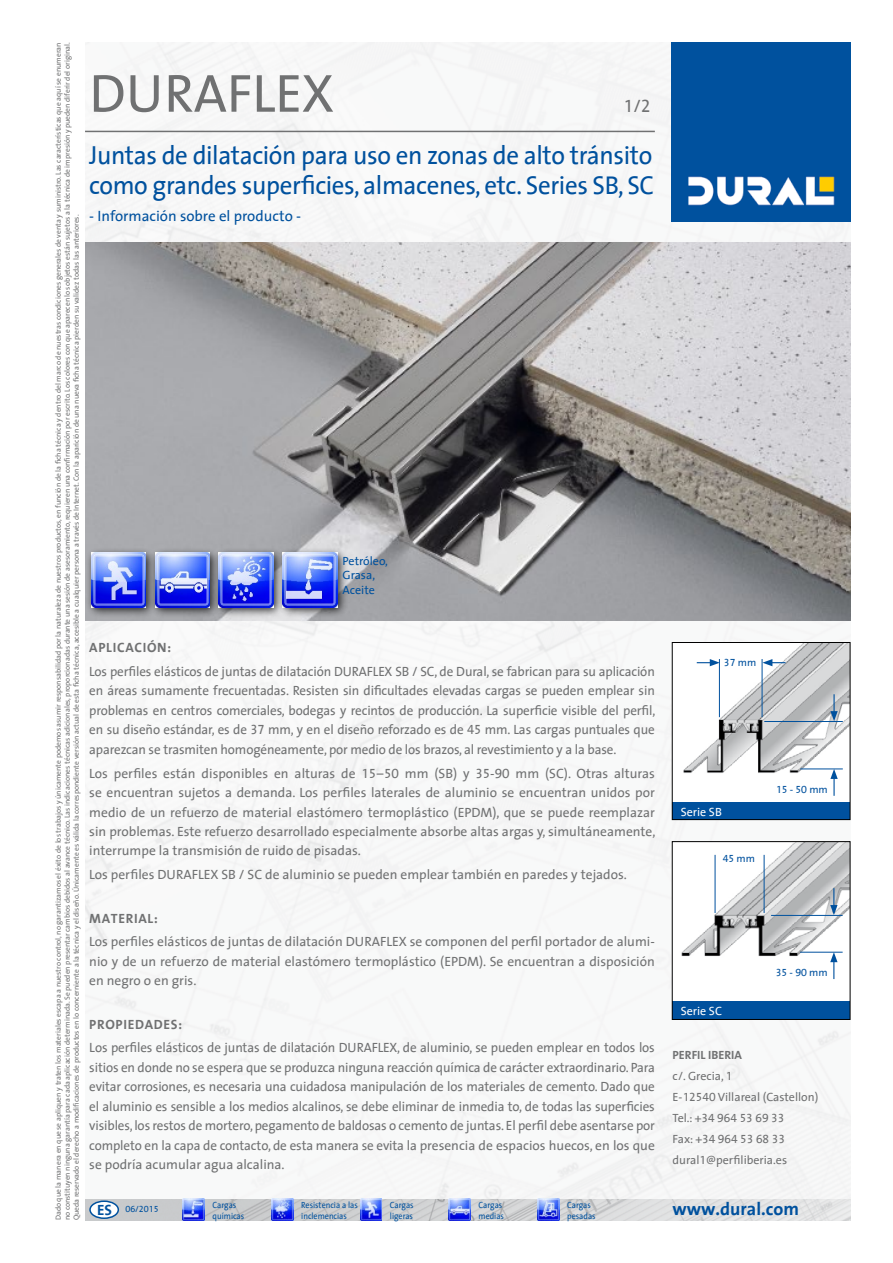
<style>
.page{position:relative;width:893px;height:1263px;background:#fff}
.page>*{position:absolute;margin:0;border:0;box-sizing:border-box;transform-origin:0 0}
.t1{font:54px "Dural The Sans";color:#707172}
.t2{font:26.1px/30px "Dural The Sans";letter-spacing:-.015em;color:#00519e;scale:.96 1}
.t3{font:700 18px "Dural The Sans";color:#00519e}
.t4{font:18px "Dural The Sans";color:#707172}
.t5{font:15px "Dural The Sans";color:#00519e}
.t6{font:700 15px "Dural The Sans";color:#00519e}
.t7{font:13.5px/19.5px "Dural The Sans";color:#707172;text-align:justify}
.t8{font:700 13.5px "Dural The Sans";letter-spacing:.05em;color:#707172}
.t9{font:12px/21px "Dural The Sans";color:#707172}
.t10{font:12px/14.4px "Dural The Sans";color:#00519e}
.t11{font:12px "Dural The Sans";color:#fff}
.t12{font:700 12px "Dural The Sans";color:#707172}
.t13{font:10.5px "Dural The Sans";color:#00519e}
.t14{font:9px/10.5px "Dural The Sans";color:#00519e;scale:.9 1}
.t15{font:9px "Dural The Sans";color:#00519e}
.t16{font:7.5px/9px "Dural The Sans";color:#707172;text-align:justify}
</style>
<div class="page">
<img style="left:85px;top:43px;width:765px;height:1156px">
<img style="left:85px;top:1199px;width:765px;height:21px">
<img style="left:672px;top:43px;width:178px;height:178px">
<div style="left:90px;top:1201px;width:28px;height:17px;background:#fff;border-radius:50%"></div>
<div style="left:89px;top:1200px;width:30px;height:19px;border:2px solid #00519e;border-radius:50%"></div>
<img style="left:360px;top:1199px;width:22px;height:22px">
<img style="left:271px;top:1199px;width:22px;height:21px">
<img style="left:449px;top:1199px;width:22px;height:21px">
<img style="left:537px;top:1199px;width:22px;height:21px">
<img style="left:183px;top:1199px;width:22px;height:21px">
<hr style="left:85px;top:131px;width:570px;height:1px;background:#707172">
<div style="left:673px;top:642px;width:177px;height:178px;background:#fff"></div>
<img style="left:683px;top:644px;width:165px;height:129px">
<hr style="left:719px;top:659px;width:1px;height:58px;background:#00519e">
<hr style="left:762px;top:659px;width:1px;height:58px;background:#00519e">
<hr style="left:764px;top:721px;width:79px;height:1px;background:#00519e">
<hr style="left:800px;top:768px;width:43px;height:1px;background:#00519e">
<svg style="left:762px;top:659px;width:23px;height:7px"></svg>
<svg style="left:830px;top:694px;width:8px;height:27px"></svg>
<svg style="left:697px;top:659px;width:23px;height:7px"></svg>
<hr style="left:833px;top:776px;width:2px;height:20px;background:#00519e">
<svg style="left:830px;top:769px;width:8px;height:10px"></svg>
<div style="left:672px;top:802px;width:177px;height:18px;background:#00519e"></div>
<div style="left:672px;top:642px;width:178px;height:178px;border:1px solid #000"></div>
<div style="left:673px;top:842px;width:177px;height:177px;background:#fff"></div>
<img style="left:681px;top:843px;width:167px;height:113px">
<div style="left:672px;top:1001px;width:177px;height:18px;background:#00519e"></div>
<div style="left:672px;top:841px;width:178px;height:179px;border:1px solid #000"></div>
<hr style="left:715px;top:855px;width:1px;height:58px;background:#00519e">
<hr style="left:764px;top:855px;width:1px;height:58px;background:#00519e">
<hr style="left:771px;top:915px;width:72px;height:1px;background:#00519e">
<hr style="left:800px;top:952px;width:43px;height:1px;background:#00519e">
<svg style="left:830px;top:888px;width:7px;height:27px"></svg>
<svg style="left:830px;top:952px;width:7px;height:27px"></svg>
<img style="left:85px;top:242px;width:765px;height:379px">
<div style="left:86px;top:547px;width:70px;height:71px;background:#000;opacity:.75"></div>
<img style="left:91px;top:553px;width:55px;height:54px">
<div style="left:149px;top:547px;width:71px;height:71px;background:#000;opacity:.75"></div>
<img style="left:155px;top:553px;width:55px;height:54px">
<div style="left:213px;top:547px;width:71px;height:71px;background:#000;opacity:.75"></div>
<img style="left:219px;top:553px;width:54px;height:54px">
<div style="left:277px;top:547px;width:71px;height:71px;background:#000;opacity:.75"></div>
<img style="left:283px;top:553px;width:54px;height:54px">
<p class="t16" style="left:53px;top:1220px;width:1180px;rotate:-90deg">Dado que la manera en que se apliquen y traten los materiales escapa a nuestro control, no garantizamos el éxito de los trabajos y únicamente podemos asumir responsabilidad por la naturaleza de nuestros productos, en función de la ficha técnica y dentro del marco de nuestras condiciones generales de venta y suministro. Las características que aquí se enumeran no constituyen ninguna garantía para cada aplicación determinada. Se pueden presentar cambios debidos al avance técnico. Las indicaciones técnicas adicionales, proporcionadas durante una sesión de asesoramiento, requieren una confirmación por escrito. Los colores con que aparecen los objetos están sujetos a la técnica de impresión y pueden diferir del original.<br>Queda reservado el derecho a modificaciones de productos en lo concerniente a la técnica y el diseño. Únicamente es válida la correspondiente versión actual de esta ficha técnica, accesible a cualquier persona a través de Internet. Con la aparición de una nueva ficha técnica pierden su validez todas las anteriores.</p>
<h1 class="t1" style="left:89px;top:48px;width:246px">DURAFLEX</h1>
<h3 class="t4" style="left:624px;top:91px;width:28px">1/2</h3>
<h2 class="t2" style="left:89px;top:139px;width:590px">Juntas de dilatación para uso en zonas de alto tránsito como grandes superficies, almacenes, etc. Series SB, SC</h2>
<p class="t5" style="left:89px;top:203px;width:213px">- Información sobre el producto -</p>
<p class="t10" style="left:343px;top:553px;width:47px">Petróleo,<br>Grasa,<br>Aceite</p>
<p class="t8" style="left:89px;top:636px;width:83px">APLICACIÓN:</p>
<p class="t7" style="left:89px;top:661px;width:568px">Los perfiles elásticos de juntas de dilatación DURAFLEX SB / SC, de Dural, se fabrican para su aplicación en áreas sumamente frecuentadas. Resisten sin dificultades elevadas cargas se pueden emplear sin problemas en centros comerciales, bodegas y recintos de producción. La superficie visible del perfil, en su diseño estándar, es de 37 mm, y en el diseño reforzado es de 45 mm. Las cargas puntuales que aparezcan se trasmiten homogéneamente, por medio de los brazos, al revestimiento y a la base.</p>
<p class="t7" style="left:89px;top:763px;width:568px">Los perfiles están disponibles en alturas de 15–50 mm (SB) y 35-90 mm (SC). Otras alturas se encuentran sujetos a demanda. Los perfiles laterales de aluminio se encuentran unidos por medio de un refuerzo de material elastómero termoplástico (EPDM), que se puede reemplazar sin problemas. Este refuerzo desarrollado especialmente absorbe altas argas y, simultáneamente, interrumpe la transmisión de ruido de pisadas.</p>
<p class="t7" style="left:89px;top:864px;width:539px">Los perfiles DURAFLEX SB / SC de aluminio se pueden emplear también en paredes y tejados.</p>
<p class="t8" style="left:89px;top:907px;width:70px">MATERIAL:</p>
<p class="t7" style="left:89px;top:931px;width:567px">Los perfiles elásticos de juntas de dilatación DURAFLEX se componen del perfil portador de alumi&shy;nio y de un refuerzo de material elastómero termoplástico (EPDM). Se encuentran a disposición en negro o en gris.</p>
<p class="t8" style="left:89px;top:1012px;width:94px">PROPIEDADES:</p>
<p class="t7" style="left:89px;top:1037px;width:567px">Los perfiles elásticos de juntas de dilatación DURAFLEX, de aluminio, se pueden emplear en todos los sitios en donde no se espera que se produzca ninguna reacción química de carácter extraordinario. Para evitar corrosiones, es necesaria una cuidadosa manipulación de los materiales de cemento. Dado que el aluminio es sensible a los medios alcalinos, se debe eliminar de inmedia to, de todas las superficies visibles, los restos de mortero, pegamento de baldosas o cemento de juntas. El perfil debe asentarse por completo en la capa de contacto, de esta manera se evita la presencia de espacios huecos, en los que se podría acumular agua alcalina.</p>
<p class="t13" style="left:724px;top:654px;width:34px">37 mm</p>
<p class="t11" style="left:681px;top:802px;width:43px">Serie SB</p>
<p class="t13" style="left:723px;top:850px;width:34px">45 mm</p>
<p class="t13" style="left:776px;top:781px;width:53px">15 - 50 mm</p>
<p class="t11" style="left:681px;top:1000px;width:43px">Serie SC</p>
<p class="t13" style="left:776px;top:964px;width:53px">35 - 90 mm</p>
<p class="t12" style="left:673px;top:1045px;width:71px">PERFIL IBERIA</p>
<p class="t9" style="left:673px;top:1065px;width:147px">c/. Grecia, 1<br>E-12540 Villareal (Castellon)<br>Tel.: +34 964 53 69 33<br>Fax: +34 964 53 68 33 dural1@perfiliberia.es</p>
<p class="t14" style="left:213px;top:1199px;width:37px">Cargas químicas</p>
<p class="t14" style="left:301px;top:1199px;width:64px">Resistencia a las inclemencias</p>
<p class="t14" style="left:390px;top:1199px;width:28px">Cargas ligeras</p>
<p class="t14" style="left:479px;top:1199px;width:30px">Cargas medias</p>
<p class="t14" style="left:567px;top:1199px;width:33px">Cargas pesadas</p>
<p class="t6" style="left:97px;top:1197px;width:16px">ES</p>
<h3 class="t3" style="left:673px;top:1194px;width:128px">www.dural.com</h3>
<p class="t15" style="left:125px;top:1201px;width:35px">06/2015</p>
</div>
